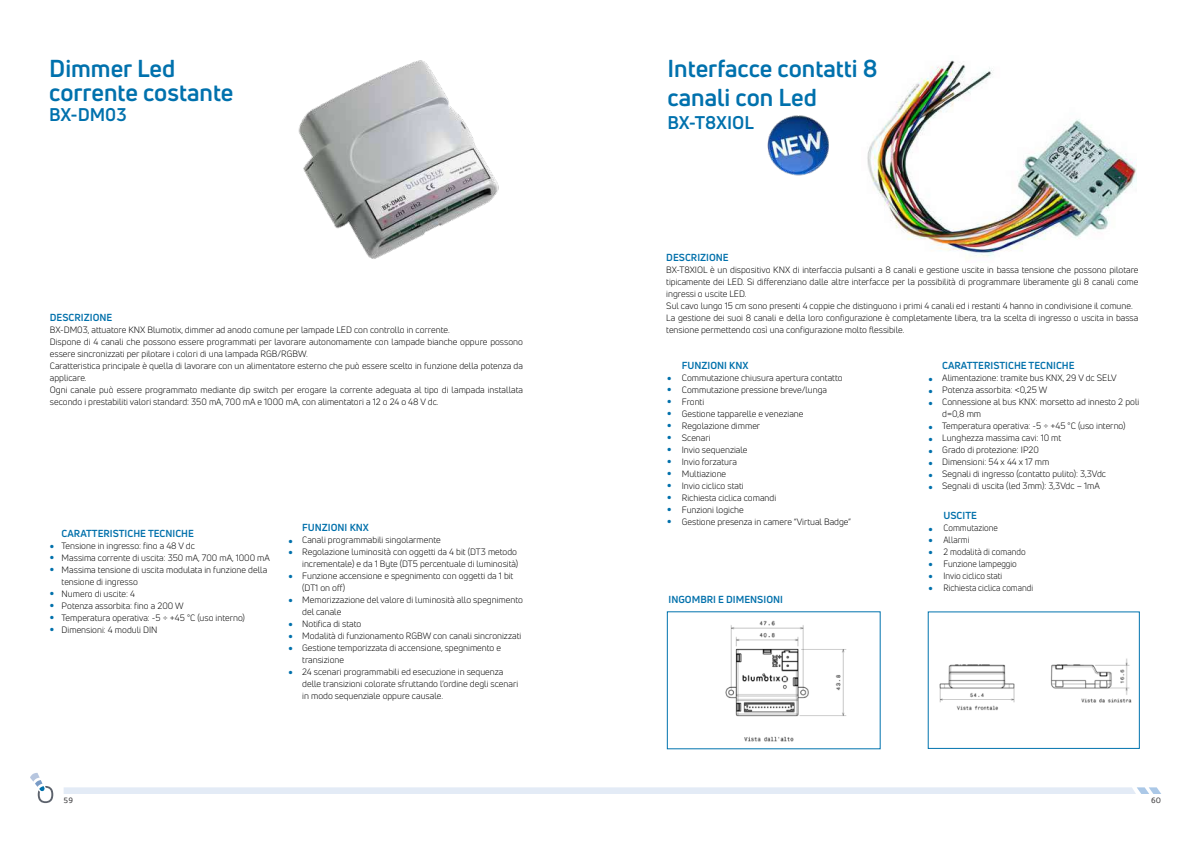
<style>
.page{position:relative;width:1191px;height:842px;background:#fff}
.page>*{position:absolute;margin:0;border:0;box-sizing:border-box;transform-origin:0 0}
.t1{font:30px/36px "Uni Neue";color:#0070ab}
.t2{font:700 24px/24px "Uni Neue";color:#0071ad}
.t3{font:700 18px "Uni Neue";color:#0071ad}
.t4{font:700 10px "Uni Neue";color:#0070ab}
.t5{font:9px/12px "Uni Neue";color:#000}
.t6{font:9px/12px "Uni Neue";color:#000;scale:.95 1}
.t7{font:500 8px "Maven Pro";color:#414042}
</style>
<div class="page">
<img style="left:298px;top:60px;width:201px;height:199px">
<img style="left:725px;top:620px;width:122px;height:122px">
<img style="left:939px;top:658px;width:193px;height:53px">
<div style="left:927px;top:611px;width:212px;height:138px;border:1px solid #0173ae"></div>
<img style="left:767px;top:115px;width:62px;height:61px">
<img style="left:867px;top:60px;width:270px;height:199px">
<svg style="left:64px;top:787px;width:1097px;height:7px;background:#e3ebf6"></svg>
<svg style="left:30px;top:773px;width:23px;height:30px"></svg>
<h2 class="t2" style="left:49px;top:56px;width:186px">Dimmer Led corrente costante</h2>
<h3 class="t3" style="left:49px;top:103px;width:79px">BX-DM03</h3>
<h2 class="t2" style="left:667px;top:54px;width:212px;line-height:28.8px">Interfacce contatti 8 canali con Led</h2>
<h3 class="t3" style="left:667px;top:111px;width:88px">BX-T8XIOL</h3>
<p class="t4" style="left:666px;top:251px;width:64px">DESCRIZIONE</p>
<p class="t5" style="left:666px;top:263px;width:474px">BX-T8XIOL è un dispositivo KNX di interfaccia pulsanti a 8 canali e gestione uscite in bassa tensione che possono pilotare tipicamente dei LED. Si differenziano dalle altre interfacce per la possibilità di programmare liberamente gli 8 canali come ingressi o uscite LED.<br>Sul cavo lungo 15 cm sono presenti 4 coppie che distinguono i primi 4 canali ed i restanti 4 hanno in condivisione il comune.<br>La gestione dei suoi 8 canali e della loro configurazione è completamente libera, tra la scelta di ingresso o uscita in bassa tensione permettendo così una configurazione molto flessibile.</p>
<p class="t4" style="left:942px;top:359px;width:134px">CARATTERISTICHE TECNICHE</p>
<p class="t5" style="left:942px;top:371px;width:198px">Alimentazione: tramite bus KNX, 29 V dc SELV Potenza assorbita: &lt;0,25 W<br>Connessione al bus KNX: morsetto ad innesto 2 poli d=0,8 mm<br>Temperatura operativa: -5 ÷ +45 °C (uso interno)<br>Lunghezza massima cavi: 10 mt<br>Grado di protezione: IP20<br>Dimensioni: 54 x 44 x 17 mm<br>Segnali di ingresso (contatto pulito): 3,3Vdc<br>Segnali di uscita (led 3mm): 3,3Vdc – 1mA</p>
<p class="t4" style="left:50px;top:311px;width:64px">DESCRIZIONE</p>
<p class="t5" style="left:50px;top:323px;width:475px">BX-DM03, attuatore KNX Blumotix, dimmer ad anodo comune per lampade LED con controllo in corrente.<br>Dispone di 4 canali che possono essere programmati per lavorare autonomamente con lampade bianche oppure possono essere sincronizzati per pilotare i colori di una lampada RGB/RGBW.<br>Caratteristica principale è quella di lavorare con un alimentatore esterno che può essere scelto in funzione della potenza da applicare.<br>Ogni canale può essere programmato mediante dip switch per erogare la corrente adeguata al tipo di lampada installata secondo i prestabiliti valori standard: 350 mA, 700 mA e 1000 mA, con alimentatori a 12 o 24 o 48 V dc.</p>
<p class="t4" style="left:682px;top:359px;width:68px">FUNZIONI KNX</p>
<p class="t5" style="left:682px;top:371px;width:171px">Commutazione chiusura apertura contatto<br>Commutazione pressione breve/lunga<br>Fronti<br>Gestione tapparelle e veneziane<br>Regolazione dimmer<br>Scenari<br>Invio sequenziale<br>Invio forzatura<br>Multiazione<br>Invio ciclico stati<br>Richiesta ciclica comandi<br>Funzioni logiche<br>Gestione presenza in camere “Virtual Badge”</p>
<h1 class="t1" style="left:666px;top:422px;width:8px">.............</h1>
<h1 class="t1" style="left:927px;top:363px;width:8px">...</h1>
<h1 class="t1" style="left:927px;top:429px;width:8px">......</h1>
<h1 class="t1" style="left:927px;top:531px;width:8px">......</h1>
<p class="t4" style="left:943px;top:509px;width:35px">USCITE</p>
<p class="t6" style="left:943px;top:521px;width:96px">Commutazione<br>Allarmi<br>2 modalità di comando<br>Funzione lampeggio<br>Invio ciclico stati<br>Richiesta ciclica comandi</p>
<p class="t4" style="left:302px;top:521px;width:68px">FUNZIONI KNX</p>
<p class="t5" style="left:302px;top:533px;width:222px">Canali programmabili singolarmente<br>Regolazione luminosità con oggetti da 4 bit (DT3 metodo incrementale) e da 1 Byte (DT5 percentuale di luminosità)<br>Funzione accensione e spegnimento con oggetti da 1 bit (DT1 on off)<br>Memorizzazione del valore di luminosità allo spegnimento del canale<br>Notifica di stato<br>Modalità di funzionamento RGBW con canali sincronizzati Gestione temporizzata di accensione, spegnimento e transizione<br>24 scenari programmabili ed esecuzione in sequenza delle transizioni colorate sfruttando l’ordine degli scenari in modo sequenziale oppure causale.</p>
<p class="t4" style="left:62px;top:527px;width:134px">CARATTERISTICHE TECNICHE</p>
<p class="t5" style="left:62px;top:539px;width:210px">Tensione in ingresso: fino a 48 V dc<br>Massima corrente di uscita: 350 mA, 700 mA, 1000 mA Massima tensione di uscita modulata in funzione della tensione di ingresso<br>Numero di uscite: 4<br>Potenza assorbita: fino a 200 W<br>Temperatura operativa: -5 ÷ +45 °C (uso interno)<br>Dimensioni: 4 moduli DIN</p>
<h1 class="t1" style="left:49px;top:521px;width:8px;line-height:54px">... ....</h1>
<h1 class="t1" style="left:287px;top:522px;width:8px;line-height:29.5px">.. .</h1>
<h1 class="t1" style="left:287px;top:573px;width:8px;text-align:justify">. ... .</h1>
<p class="t4" style="left:668px;top:593px;width:116px">INGOMBRI E DIMENSIONI</p>
<p class="t7" style="left:64px;top:796px;width:11px">59</p>
<p class="t7" style="left:1151px;top:796px;width:11px">60</p>
</div>
